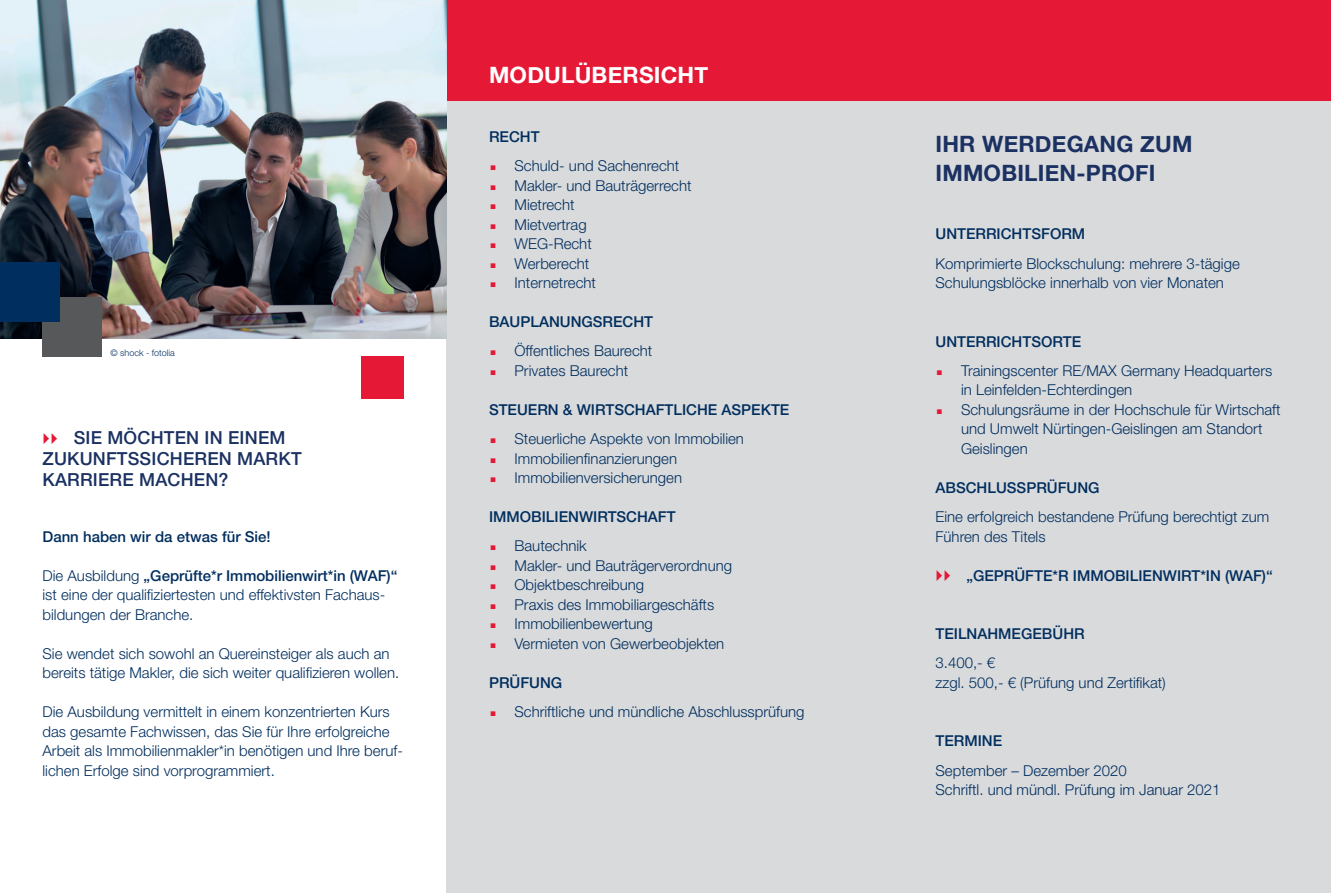
<style>
.page{position:relative;width:1331px;height:893px;background:#fff}
.page>*{position:absolute;margin:0;border:0;box-sizing:border-box;transform-origin:0 0}
.t1{font:700 22.5px/29.2px "Helvetica Neue";letter-spacing:.01em;color:#1b3162}
.t2{font:700 22.5px "Helvetica Neue";letter-spacing:.01em;color:#fff}
.t3{font:500 18px/21px "Helvetica Neue";letter-spacing:.01em;color:#1b3162}
.t4{font:300 15px/19.5px "Helvetica Neue LT Std";color:#002e5e}
.t5{font:500 15px "Helvetica Neue";color:#002e5e}
.t6{font:300 9px "Helvetica Neue LT Std";color:#002e5e}
.s1{font-family:"Helvetica Neue LT Std";font-weight:300}
</style>
<div class="page">
<div style="left:446px;top:101px;width:885px;height:792px;background:#d9dadc"></div>
<div style="left:446px;top:0;width:885px;height:101px;background:#e51836"></div>
<img style="left:0;top:0;width:446px;height:339px">
<div style="left:43px;top:297px;width:59px;height:59px;background:#57585a"></div>
<div style="left:361px;top:356px;width:42px;height:42px;background:#e51836"></div>
<div style="left:0;top:262px;width:60px;height:60px;background:#002e5e"></div>
<p class="t6" style="left:111px;top:348px;width:66px">© shock - fotolia</p>
<p class="t3" style="left:43px;top:427px;width:261px;text-indent:31px">SIE MÖCHTEN IN EINEM<br>ZUKUNFTSSICHEREN MARKT<br>KARRIERE MACHEN?</p>
<p class="t5" style="left:43px;top:527px;width:230px">DANN HABEN WIR DA ETWAS FÜR SIE!</p>
<p class="t5" style="left:43px;top:566px;width:324px"><span class="s1">Die Ausbildung</span> „GEPRÜFTE*R IMMOBILIENWIRT*IN (WAF</p>
<p class="t5" style="left:387px;top:566px;width:12px">)“</p>
<p class="t4" style="left:43px;top:585px;width:344px">ist eine der qualifiziertesten und effektivsten Fachaus&shy;bildungen der Branche.</p>
<p class="t4" style="left:43px;top:643px;width:358px">Sie wendet sich sowohl an Quereinsteiger als auch an bereits tätige Makler, die sich weiter qualifizieren wollen.</p>
<p class="t4" style="left:43px;top:702px;width:362px">Die Ausbildung vermittelt in einem konzentrierten Kurs das gesamte Fachwissen, das Sie für Ihre erfolgreiche Arbeit als Immobilienmakler*in benötigen und Ihre beruf&shy;lichen Erfolge sind vorprogrammiert.</p>
<h1 class="t2" style="left:489px;top:61px;width:221px">MODULÜBERSICHT</h1>
<p class="t5" style="left:489px;top:127px;width:52px">RECHT</p>
<p class="t4" style="left:514px;top:156px;width:179px">Schuld- und Sachenrecht<br>Makler- und Bauträgerrecht<br>Mietrecht<br>Mietvertrag<br>WEG-Recht<br>Werberecht<br>Internetrecht</p>
<p class="t5" style="left:489px;top:313px;width:166px">BAUPLANUNGSRECHT</p>
<p class="t4" style="left:514px;top:341px;width:139px">Öffentliches Baurecht<br>Privates Baurecht</p>
<p class="t5" style="left:489px;top:400px;width:302px">STEUERN &amp; WIRTSCHAFTLICHE ASPEKTE</p>
<p class="t4" style="left:514px;top:429px;width:231px">Steuerliche Aspekte von Immobilien<br>Immobilienfinanzierungen<br>Immobilienversicherungen</p>
<p class="t5" style="left:489px;top:508px;width:188px">IMMOBILIENWIRTSCHAFT</p>
<p class="t4" style="left:514px;top:536px;width:219px">Bautechnik<br>Makler- und Bauträgerverordnung<br>Objektbeschreibung<br>Praxis des Immobiliargeschäfts<br>Immobilienbewertung<br>Vermieten von Gewerbeobjekten</p>
<p class="t5" style="left:489px;top:673px;width:75px">PRÜFUNG</p>
<p class="t4" style="left:514px;top:702px;width:292px">Schriftliche und mündliche Abschlussprüfung</p>
<h1 class="t1" style="left:935px;top:128px;width:258px">IHR WERDEGANG ZUM<br>IMMOBILIEN-PROFI</h1>
<p class="t5" style="left:935px;top:225px;width:151px">UNTERRICHTSFORM</p>
<p class="t4" style="left:935px;top:253px;width:306px">Komprimierte Blockschulung: mehrere 3-tägige<br>Schulungsblöcke innerhalb von vier Monaten</p>
<p class="t5" style="left:935px;top:332px;width:147px">UNTERRICHTSORTE</p>
<p class="t4" style="left:961px;top:360px;width:321px">Trainingscenter RE/MAX Germany Headquarters in Leinfelden-Echterdingen<br>Schulungsräume in der Hochschule für Wirtschaft und Umwelt Nürtingen-Geislingen am Standort Geislingen</p>
<p class="t5" style="left:935px;top:478px;width:11px">ABS</p>
<p class="t5" style="left:966px;top:478px;width:135px">CHLUSSPRÜFUNG</p>
<p class="t4" style="left:935px;top:507px;width:335px">Eine erfolgreich bestandene Prüfung berechtigt zum<br>Führen des Titels</p>
<p class="t5" style="left:966px;top:566px;width:275px">„GEPRÜFTE*R IMMOBILIENWIRT*IN (WAF</p>
<p class="t5" style="left:1262px;top:566px;width:12px">)“</p>
<p class="t5" style="left:935px;top:625px;width:151px">TEILNAHMEGEBÜHR</p>
<p class="t4" style="left:935px;top:653px;width:232px">3.400,- €<br>zzgl. 500,- € (Prüfung und Zertifikat)</p>
<p class="t5" style="left:935px;top:732px;width:68px">TERMINE</p>
<p class="t4" style="left:935px;top:760px;width:287px">September – Dezember 2020<br>Schriftl. und mündl. Prüfung im Januar 2021</p>
</div>
